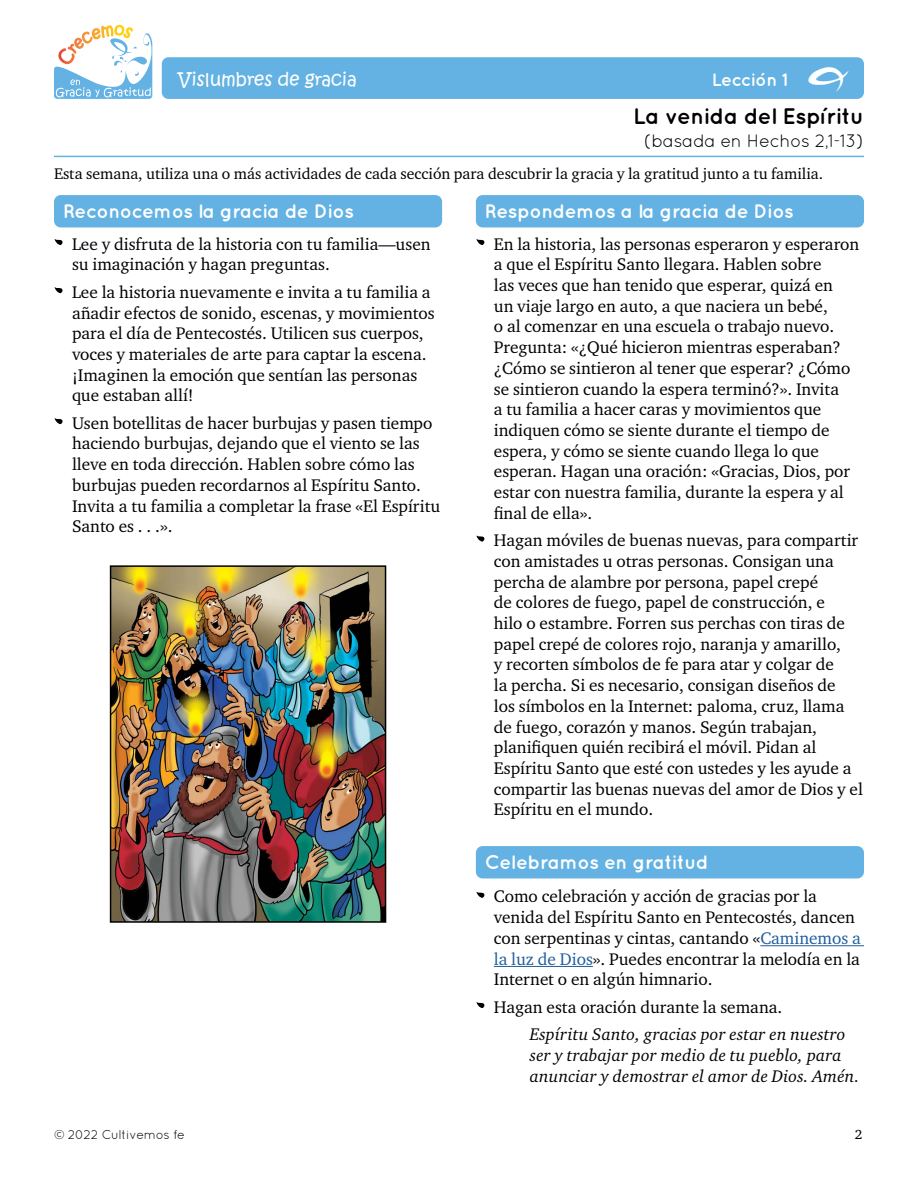
<style>
.page{position:relative;width:918px;height:1188px;background:#fff}
.page>*{position:absolute;margin:0;border:0;box-sizing:border-box;transform-origin:0 0}
.t1{font:60px "Growing Grace Gratitude";color:#000}
.t2{font:45px "Growing Grace Gratitude";color:#fff}
.t3{font:700 22.5px "Quicksand";letter-spacing:-.02em;color:#000}
.t4{font:700 19.5px "Quicksand";letter-spacing:-.02em;color:#fff}
.t5{font:18px "Quicksand";letter-spacing:-.02em;color:#000}
.t6{font:18px "Kristen Normal ITC Std";color:#fff}
.t7{font:700 18px "Quicksand";letter-spacing:-.03em;color:#fff}
.t8{font:17.25px/20.7px "Charter ITC Std";color:#000}
.t9{font:italic 17.25px/20.7px "Charter ITC Std";letter-spacing:.01em;color:#000}
.t10{font:15.75px "Charter ITC Std";color:#000}
.t11{font:13.5px "Charter ITC Std";color:#000}
.t12{font:12.75px "Quicksand";letter-spacing:-.02em;color:#000}
.s1{color:#215e9e}
</style>
<div class="page">
<svg style="left:54px;top:25px;width:98px;height:74px"></svg>
<div style="left:54px;top:195px;width:388px;height:32px;background:#63b2e3;border-radius:7px"></div>
<hr style="left:760px;top:945px;width:104px;height:1px;background:#215e9e">
<hr style="left:494px;top:966px;width:99px;height:1px;background:#215e9e">
<div style="left:476px;top:195px;width:388px;height:32px;background:#63b2e3;border-radius:7px"></div>
<div style="left:476px;top:846px;width:388px;height:32px;background:#63b2e3;border-radius:7px"></div>
<img style="left:113px;top:568px;width:270px;height:352px">
<div style="left:110px;top:565px;width:276px;height:358px;border:2px solid #000"></div>
<div style="left:162px;top:57px;width:702px;height:42px;background:#63b2e3;border-radius:7px"></div>
<hr style="left:54px;top:156px;width:810px;height:1px;background:#63b2e3">
<p class="t6" style="left:178px;top:67px;width:180px">Vislumbres de gracia</p>
<p class="t7" style="left:712px;top:69px;width:77px">Lección 1</p>
<h2 class="t2" style="left:808px;top:60px;width:42px">E</h2>
<h3 class="t3" style="left:633px;top:103px;width:232px">La venida del Espíritu</h3>
<p class="t5" style="left:644px;top:131px;width:221px">(basada en Hechos 2,1-13)</p>
<p class="t10" style="left:54px;top:164px;width:771px">Esta semana, utiliza una o más actividades de cada sección para descubrir la gracia y la gratitud junto a tu familia.</p>
<p class="t4" style="left:63px;top:199px;width:292px">Reconocemos la gracia de Dios</p>
<h1 class="t1" style="left:54px;top:220px;width:11px">Z</h1>
<p class="t8" style="left:72px;top:233px;width:360px">Lee y disfruta de la historia con tu familia—usen su imaginación y hagan preguntas.</p>
<h1 class="t1" style="left:54px;top:268px;width:11px">Z</h1>
<p class="t8" style="left:72px;top:281px;width:364px">Lee la historia nuevamente e invita a tu familia a añadir efectos de sonido, escenas, y movimientos para el día de Pentecostés. Utilicen sus cuerpos, voces y materiales de arte para captar la escena. ¡Imaginen la emoción que sentían las personas que estaban allí!</p>
<h1 class="t1" style="left:54px;top:399px;width:11px">Z</h1>
<p class="t8" style="left:72px;top:412px;width:370px">Usen botellitas de hacer burbujas y pasen tiempo haciendo burbujas, dejando que el viento se las lleve en toda dirección. Hablen sobre cómo las burbujas pueden recordarnos al Espíritu Santo.<br>Invita a tu familia a completar la frase «El Espíritu Santo es . . .».</p>
<p class="t4" style="left:485px;top:199px;width:310px">Respondemos a la gracia de Dios</p>
<h1 class="t1" style="left:476px;top:220px;width:11px">Z</h1>
<p class="t8" style="left:494px;top:233px;width:367px">En la historia, las personas esperaron y esperaron a que el Espíritu Santo llegara. Hablen sobre<br>las veces que han tenido que esperar, quizá en<br>un viaje largo en auto, a que naciera un bebé,<br>o al comenzar en una escuela o trabajo nuevo.<br>Pregunta: «¿Qué hicieron mientras esperaban? ¿Cómo se sintieron al tener que esperar? ¿Cómo se sintieron cuando la espera terminó?». Invita<br>a tu familia a hacer caras y movimientos que indiquen cómo se siente durante el tiempo de espera, y cómo se siente cuando llega lo que esperan. Hagan una oración: «Gracias, Dios, por estar con nuestra familia, durante la espera y al final de ella».</p>
<h1 class="t1" style="left:476px;top:516px;width:11px">Z</h1>
<p class="t8" style="left:494px;top:530px;width:371px">Hagan móviles de buenas nuevas, para compartir con amistades u otras personas. Consigan una percha de alambre por persona, papel crepé<br>de colores de fuego, papel de construcción, e<br>hilo o estambre. Forren sus perchas con tiras de papel crepé de colores rojo, naranja y amarillo,<br>y recorten símbolos de fe para atar y colgar de<br>la percha. Si es necesario, consigan diseños de<br>los símbolos en la Internet: paloma, cruz, llama de fuego, corazón y manos. Según trabajan, planifiquen quién recibirá el móvil. Pidan al Espíritu Santo que esté con ustedes y les ayude a compartir las buenas nuevas del amor de Dios y el Espíritu en el mundo.</p>
<p class="t4" style="left:485px;top:850px;width:225px">Celebramos en gratitud</p>
<h1 class="t1" style="left:476px;top:872px;width:11px">Z</h1>
<p class="t8" style="left:494px;top:886px;width:369px">Como celebración y acción de gracias por la venida del Espíritu Santo en Pentecostés, dancen con serpentinas y cintas, cantando «<span class="s1">Caminemos a la luz de Dios</span>». Puedes encontrar la melodía en la Internet o en algún himnario.</p>
<h1 class="t1" style="left:476px;top:983px;width:11px">Z</h1>
<p class="t8" style="left:494px;top:996px;width:290px">Hagan esta oración durante la semana.</p>
<p class="t9" style="left:530px;top:1024px;width:331px">Espíritu Santo, gracias por estar en nuestro ser y trabajar por medio de tu pueblo, para anunciar y demostrar el amor de Dios. Amén.</p>
<p class="t12" style="left:54px;top:1128px;width:133px">© 2022 Cultivemos fe</p>
<p class="t11" style="left:855px;top:1126px;width:9px">2</p>
</div>
